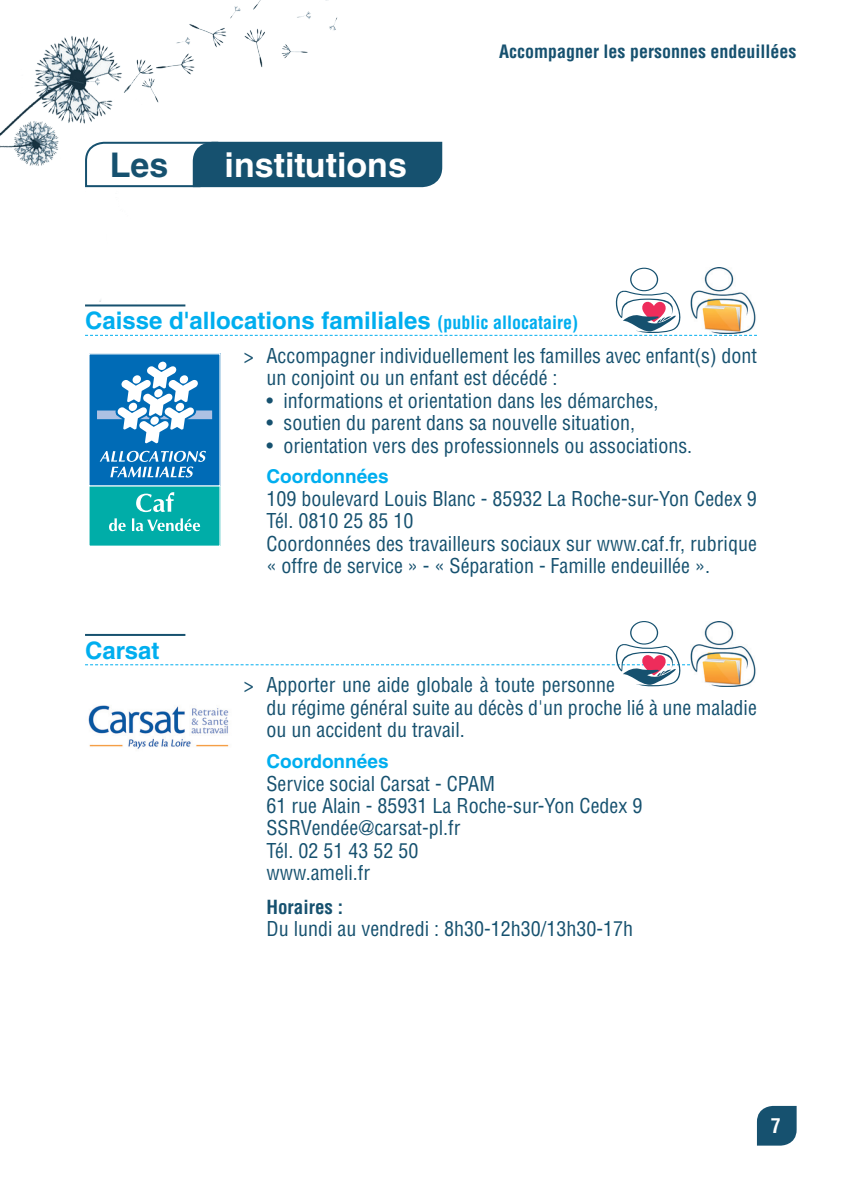
<style>
.page{position:relative;width:842px;height:1191px;background:#fff}
.page>*{position:absolute;margin:0;border:0;box-sizing:border-box;transform-origin:0 0}
.t1{font:700 34px "Helvetica LT Std";color:#fff}
.t2{font:700 34px "Helvetica LT Std";color:#16516f}
.t3{font:700 24px "Helvetica LT Std";color:#00aeef}
.t4{font:condensed 20px/22.4px "Helvetica LT Std";color:#16516f}
.t5{font:700 condensed 20px "Helvetica LT Std";color:#fff}
.t6{font:700 19px "Helvetica LT Std";color:#00aeef}
.t7{font:700 condensed 19px "Helvetica LT Std";color:#16516f}
.t8{font:700 condensed 18px "Helvetica LT Std";color:#16516f}
.s1{font-stretch:condensed;font-size:18px}
</style>
<div class="page">
<img style="left:0;top:0;width:338px;height:166px">
<svg style="left:757px;top:1106px;width:40px;height:39px;background:#265d78"></svg>
<div style="left:89px;top:422px;width:131px;height:124px;background:#00ada8"></div>
<div style="left:88px;top:422px;width:133px;height:125px;border:1px solid #fff"></div>
<div style="left:89px;top:354px;width:131px;height:132px;background:#006bb6"></div>
<div style="left:88px;top:353px;width:133px;height:133px;border:1px solid #fff"></div>
<div style="left:158px;top:362px;width:9px;height:8px;background:#fff;border-radius:50%"></div>
<svg style="left:97px;top:366px;width:115px;height:77px"></svg>
<svg style="left:100px;top:451px;width:106px;height:26px"></svg>
<svg style="left:136px;top:492px;width:38px;height:20px"></svg>
<svg style="left:109px;top:518px;width:17px;height:13px"></svg>
<svg style="left:132px;top:518px;width:68px;height:13px"></svg>
<svg style="left:85px;top:268px;width:672px;height:68px"></svg>
<img style="left:690px;top:268px;width:67px;height:65px">
<svg style="left:85px;top:621px;width:605px;height:65px"></svg>
<img style="left:690px;top:621px;width:66px;height:65px">
<img style="left:88px;top:705px;width:141px;height:44px">
<svg style="left:84px;top:141px;width:358px;height:47px"></svg>
<h1 class="t2" style="left:110px;top:144px;width:60px">Les</h1>
<h1 class="t1" style="left:225px;top:144px;width:184px">institutions</h1>
<p class="t8" style="left:499px;top:40px;width:299px">Accompagner les personnes endeuillées</p>
<p class="t3" style="left:85px;top:306px;width:495px">Caisse d'allocations familiales <span class="s1">(public allocataire)</span></p>
<p class="t4" style="left:266px;top:344px;width:492px;text-indent:-23px">&gt; Accompagner individuellement les familles avec enfant(s) dont un conjoint ou un enfant est décédé :</p>
<p class="t4" style="left:266px;top:389px;width:394px">• informations et orientation dans les démarches,</p>
<p class="t4" style="left:266px;top:411px;width:370px">• soutien du parent dans sa nouvelle situation,</p>
<p class="t4" style="left:266px;top:434px;width:427px">• orientation vers des professionnels ou associations.</p>
<p class="t6" style="left:266px;top:465px;width:124px">Coordonnées</p>
<p class="t4" style="left:266px;top:487px;width:492px">109 boulevard Louis Blanc - 85932 La Roche-sur-Yon Cedex 9<br>Tél. 0810 25 85 10<br>Coordonnées des travailleurs sociaux sur www.caf.fr, rubrique « offre de service » - « Séparation - Famille endeuillée ».</p>
<p class="t3" style="left:85px;top:635px;width:76px">Carsat</p>
<p class="t4" style="left:266px;top:674px;width:492px;text-indent:-23px">&gt; Apporter une aide globale à toute personne<br>du régime général suite au décès d'un proche lié à une maladie ou un accident du travail.</p>
<p class="t6" style="left:266px;top:750px;width:124px">Coordonnées</p>
<p class="t4" style="left:266px;top:772px;width:377px">Service social Carsat - CPAM<br>61 rue Alain - 85931 La Roche-sur-Yon Cedex 9<br>SSRVendée@carsat-pl.fr<br>Tél. 02 51 43 52 50<br>www.ameli.fr</p>
<p class="t7" style="left:266px;top:895px;width:78px">Horaires :</p>
<p class="t4" style="left:266px;top:917px;width:368px">Du lundi au vendredi : 8h30-12h30/13h30-17h</p>
<p class="t5" style="left:771px;top:1113px;width:11px">7</p>
</div>
